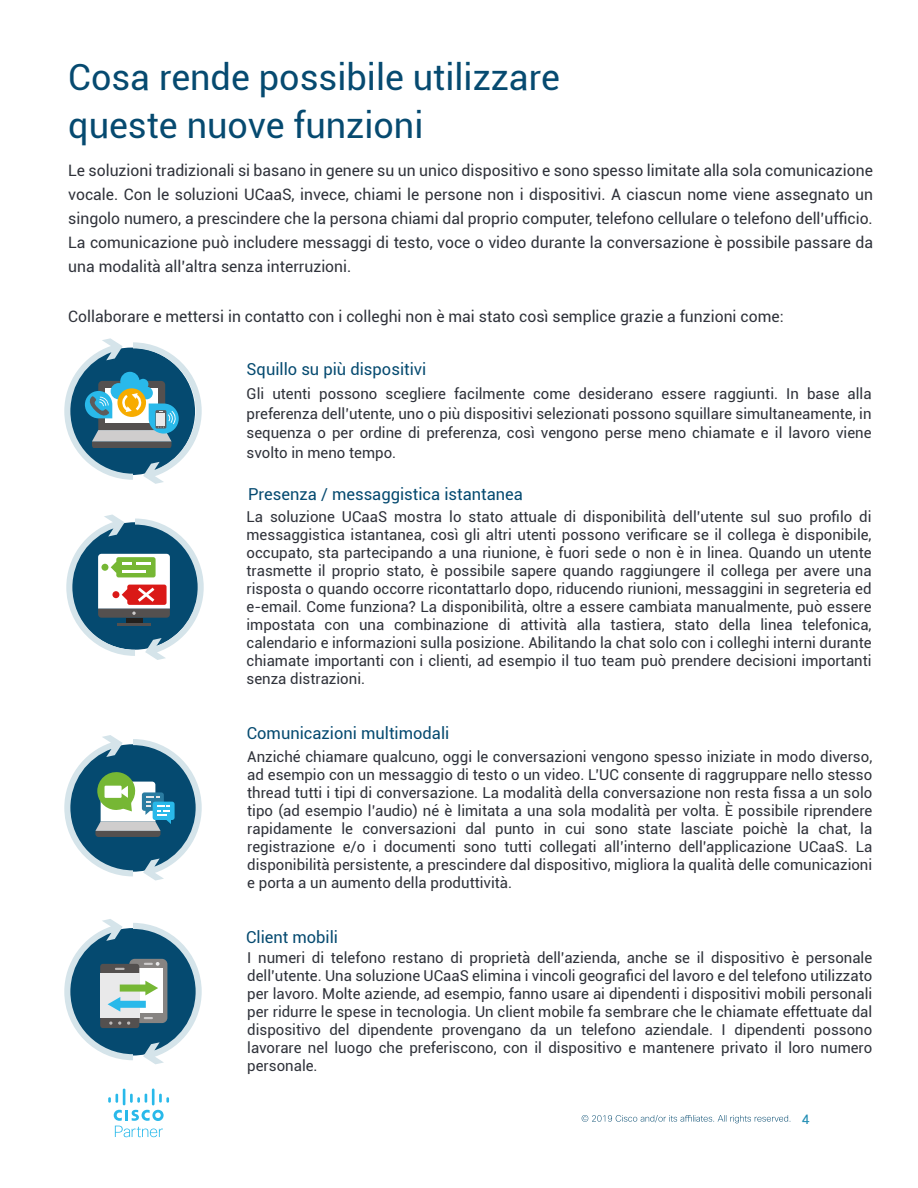
<style>
.page{position:relative;width:918px;height:1188px;background:#fff}
.page>*{position:absolute;margin:0;border:0;box-sizing:border-box;transform-origin:0 0}
.t1{font:36px/48px "Roboto";color:#064a70}
.t2{font:16.5px "Roboto";color:#054a70}
.t3{font:15.75px/24px "Roboto";color:#2f323a;text-align:justify}
.t4{font:15px/18px "Roboto";color:#2f323a;text-align:justify}
.t5{font:13.5px "Cisco Sans TT";color:#248fb5}
</style>
<div class="page">
<svg style="left:64px;top:338px;width:138px;height:146px"></svg>
<svg style="left:66px;top:514px;width:138px;height:146px"></svg>
<svg style="left:64px;top:735px;width:138px;height:146px"></svg>
<svg style="left:64px;top:919px;width:138px;height:145px"></svg>
<svg style="left:108px;top:1089px;width:61px;height:49px"></svg>
<svg style="left:582px;top:1115px;width:208px;height:8px"></svg>
<h1 class="t1" style="left:68px;top:52px;width:493px">Cosa rende possibile utilizzare queste nuove funzioni</h1>
<p class="t3" style="left:68px;top:158px;width:806px">Le soluzioni tradizionali si basano in genere su un unico dispositivo e sono spesso limitate alla sola comunicazione vocale. Con le soluzioni UCaaS, invece, chiami le persone non i dispositivi. A ciascun nome viene assegnato un singolo numero, a prescindere che la persona chiami dal proprio computer, telefono cellulare o telefono dell’ufficio.<br>La comunicazione può includere messaggi di testo, voce o video durante la conversazione è possibile passare da una modalità all’altra senza interruzioni.</p>
<p class="t3" style="left:68px;top:304px;width:717px">Collaborare e mettersi in contatto con i colleghi non è mai stato così semplice grazie a funzioni come:</p>
<p class="t2" style="left:247px;top:358px;width:181px">Squillo su più dispositivi</p>
<p class="t4" style="left:247px;top:383px;width:627px;line-height:19.5px">Gli utenti possono scegliere facilmente come desiderano essere raggiunti. In base alla preferenza dell’utente, uno o più dispositivi selezionati possono squillare simultaneamente, in sequenza o per ordine di preferenza, così vengono perse meno chiamate e il lavoro viene svolto in meno tempo.</p>
<p class="t2" style="left:248px;top:483px;width:276px">Presenza / messaggistica istantanea</p>
<p class="t4" style="left:247px;top:507px;width:627px">La soluzione UCaaS mostra lo stato attuale di disponibilità dell’utente sul suo profilo di messaggistica istantanea, così gli altri utenti possono verificare se il collega è disponibile, occupato, sta partecipando a una riunione, è fuori sede o non è in linea. Quando un utente trasmette il proprio stato, è possibile sapere quando raggiungere il collega per avere una risposta o quando occorre ricontattarlo dopo, riducendo riunioni, messaggini in segreteria ed e-email. Come funziona? La disponibilità, oltre a essere cambiata manualmente, può essere impostata con una combinazione di attività alla tastiera, stato della linea telefonica, calendario e informazioni sulla posizione. Abilitando la chat solo con i colleghi interni durante chiamate importanti con i clienti, ad esempio il tuo team può prendere decisioni importanti senza distrazioni.</p>
<p class="t2" style="left:247px;top:722px;width:204px">Comunicazioni multimodali</p>
<p class="t4" style="left:247px;top:747px;width:627px">Anziché chiamare qualcuno, oggi le conversazioni vengono spesso iniziate in modo diverso, ad esempio con un messaggio di testo o un video. L’UC consente di raggruppare nello stesso thread tutti i tipi di conversazione. La modalità della conversazione non resta fissa a un solo tipo (ad esempio l’audio) né è limitata a una sola modalità per volta. È possibile riprendere rapidamente le conversazioni dal punto in cui sono state lasciate poichè la chat, la registrazione e/o i documenti sono tutti collegati all’interno dell’applicazione UCaaS. La disponibilità persistente, a prescindere dal dispositivo, migliora la qualità delle comunicazioni e porta a un aumento della produttività.</p>
<p class="t2" style="left:246px;top:926px;width:94px">Client mobili</p>
<p class="t4" style="left:247px;top:948px;width:627px">I numeri di telefono restano di proprietà dell’azienda, anche se il dispositivo è personale dell’utente. Una soluzione UCaaS elimina i vincoli geografici del lavoro e del telefono utilizzato per lavoro. Molte aziende, ad esempio, fanno usare ai dipendenti i dispositivi mobili personali per ridurre le spese in tecnologia. Un client mobile fa sembrare che le chiamate effettuate dal dispositivo del dipendente provengano da un telefono aziendale. I dipendenti possono lavorare nel luogo che preferiscono, con il dispositivo e mantenere privato il loro numero personale.</p>
<p class="t5" style="left:802px;top:1110px;width:10px">4</p>
</div>
